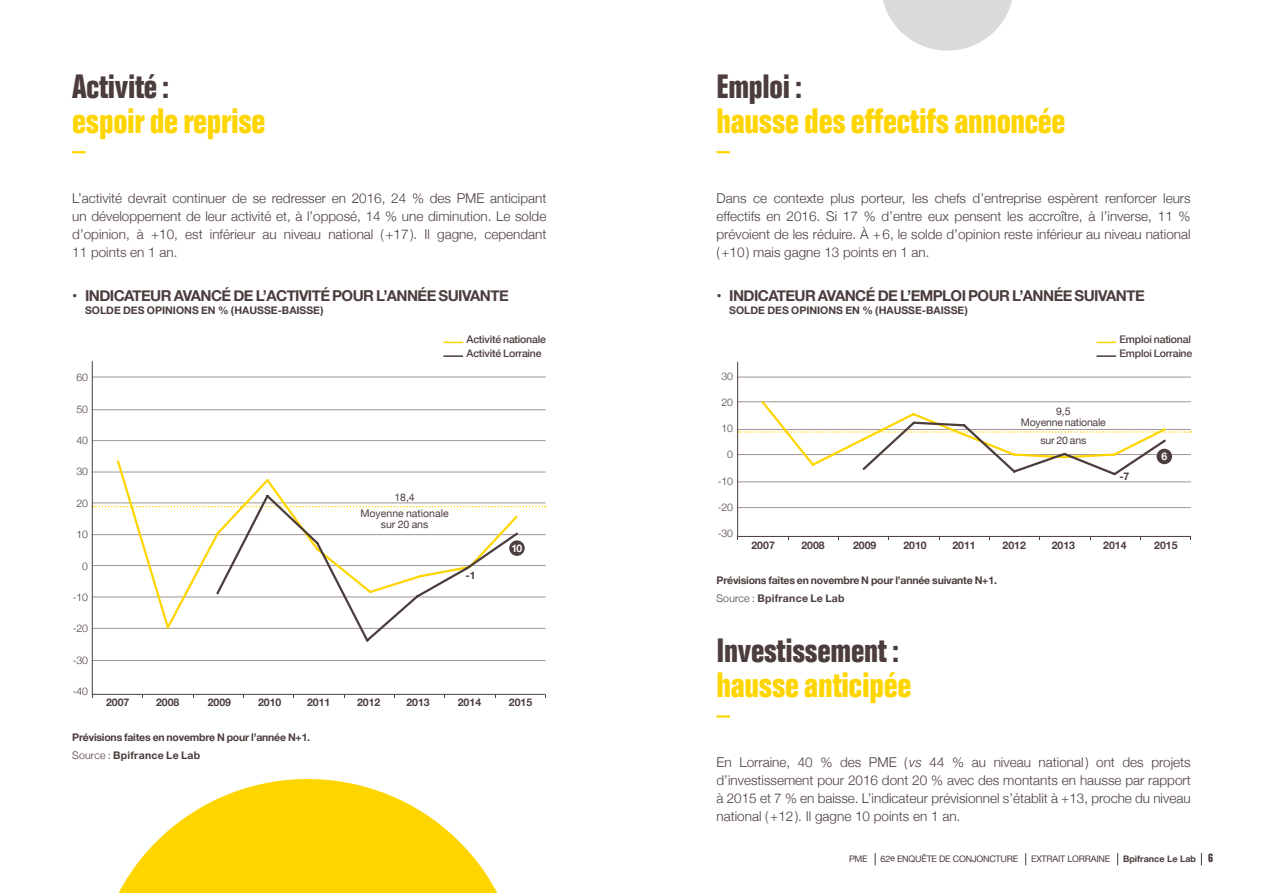
<style>
.page{position:relative;width:1263px;height:893px;background:#fff}
.page>*{position:absolute;margin:0;border:0;box-sizing:border-box;transform-origin:0 0}
.t1{font:700 condensed 34.5px "Folio";letter-spacing:-.01em;color:#ffd500}
.t2{font:700 condensed 33px "Folio";letter-spacing:-.01em;color:#4b3d3c}
.t3{font:700 15px "Helvetica Neue";letter-spacing:-.04em;color:#4b3d3c}
.t4{font:300 13.5px/18px "Helvetica Neue";color:#4b3d3c;text-align:justify}
.t5{font:700 10.5px "Helvetica Neue";color:#4b3d3c}
.t6{font:700 10.5px/18px "Helvetica Neue";letter-spacing:-.02em;color:#4b3d3c}
.t7{font:500 10.5px "Helvetica Neue";letter-spacing:-.02em;color:#4b3d3c}
.t8{font:300 10.5px "Helvetica Neue";letter-spacing:-.02em;color:#4b3d3c}
.t9{font:10.5px/16.5px "Helvetica Neue";color:#4b3d3c;text-align:center}
.t10{font:10.5px/10.5px "Helvetica Neue";letter-spacing:-.02em;color:#4b3d3c;text-align:center}
.t11{font:700 10.5px "Helvetica Neue";color:#fff}
.t12{font:9px "Helvetica Neue";letter-spacing:-.025em;color:#4b3d3c}
.t13{font:700 9px "Helvetica Neue";color:#4b3d3c}
.s1{font-weight:300}
.s2{font-style:italic}
.s3{font-family:"Folio";font-stretch:condensed;font-size:12px}
</style>
<div class="page">
<svg style="left:72px;top:151px;width:14px;height:2px"></svg>
<svg style="left:716px;top:151px;width:14px;height:2px"></svg>
<hr style="left:443px;top:355px;width:20px;height:2px;background:#4b3d3c">
<svg style="left:443px;top:342px;width:20px;height:1px"></svg>
<hr style="left:1096px;top:355px;width:20px;height:2px;background:#4b3d3c">
<svg style="left:1096px;top:342px;width:20px;height:1px"></svg>
<svg style="left:118px;top:779px;width:380px;height:114px;fill:#ffd500"></svg>
<svg style="left:883px;top:0;width:129px;height:51px"></svg>
<hr style="left:716px;top:715px;width:14px;height:3px;background:#ffd500">
<svg style="left:91px;top:361px;width:455px;height:334px"></svg>
<svg style="left:737px;top:361px;width:455px;height:176px"></svg>
<svg style="left:115px;top:459px;width:405px;height:171px"></svg>
<svg style="left:509px;top:540px;width:16px;height:16px"></svg>
<svg style="left:214px;top:493px;width:306px;height:151px"></svg>
<svg style="left:738px;top:399px;width:453px;height:78px"></svg>
<svg style="left:875px;top:853px;width:1px;height:12px"></svg>
<svg style="left:1025px;top:853px;width:1px;height:12px"></svg>
<svg style="left:1117px;top:853px;width:1px;height:12px"></svg>
<svg style="left:1201px;top:853px;width:1px;height:12px"></svg>
<h2 class="t2" style="left:72px;top:68px;width:99px">Activité :</h2>
<h1 class="t1" style="left:72px;top:101px;width:195px">espoir de reprise</h1>
<h2 class="t2" style="left:716px;top:68px;width:87px">Emploi :</h2>
<h1 class="t1" style="left:716px;top:101px;width:351px">hausse des effectifs annoncée</h1>
<p class="t4" style="left:72px;top:188px;width:476px">L’activité devrait continuer de se redresser en 2016, 24 % des PME anticipant un développement de leur activité et, à l’opposé, 14 % une diminution. Le solde d’opinion, à +10, est inférieur au niveau national (+17). Il gagne, cependant 11 points en 1 an.</p>
<p class="t4" style="left:716px;top:188px;width:476px">Dans ce contexte plus porteur, les chefs d’entreprise espèrent renforcer leurs effectifs en 2016. Si 17 % d’entre eux pensent les accroître, à l’inverse, 11 % prévoient de les réduire. À +6, le solde d’opinion reste inférieur au niveau national (+10) mais gagne 13 points en 1 an.</p>
<p class="t3" style="left:72px;top:283px;width:438px">• INDICATEUR AVANCÉ DE L’ACTIVITÉ POUR L’ANNÉE SUIVANTE</p>
<p class="t5" style="left:85px;top:302px;width:240px">SOLDE DES OPINIONS EN % ( HAUSSE-BAISSE )</p>
<p class="t3" style="left:716px;top:283px;width:430px">• INDICATEUR AVANCÉ DE L’EMPLOI POUR L’ANNÉE SUIVANTE</p>
<p class="t5" style="left:729px;top:302px;width:240px">SOLDE DES OPINIONS EN % ( HAUSSE-BAISSE )</p>
<p class="t7" style="left:467px;top:331px;width:81px">Activité nationale</p>
<p class="t7" style="left:1119px;top:331px;width:73px">Emploi national</p>
<p class="t7" style="left:467px;top:345px;width:77px">Activité Lorraine</p>
<p class="t7" style="left:1119px;top:345px;width:74px">Emploi Lorraine</p>
<p class="t8" style="left:76px;top:369px;width:13px">60</p>
<p class="t8" style="left:76px;top:400px;width:13px">50</p>
<p class="t8" style="left:76px;top:432px;width:13px">40</p>
<p class="t8" style="left:76px;top:463px;width:13px">30</p>
<p class="t8" style="left:76px;top:495px;width:13px">20</p>
<p class="t8" style="left:76px;top:526px;width:13px">10</p>
<p class="t8" style="left:82px;top:557px;width:7px">0</p>
<p class="t8" style="left:73px;top:589px;width:17px">-10</p>
<p class="t8" style="left:73px;top:620px;width:17px">-20</p>
<p class="t8" style="left:73px;top:651px;width:17px">-30</p>
<p class="t8" style="left:73px;top:683px;width:17px">-40</p>
<p class="t9" style="left:360px;top:489px;width:90px">18,4<br>Moyenne nationale</p>
<p class="t9" style="left:381px;top:516px;width:49px">sur 20 ans</p>
<p class="t5" style="left:466px;top:567px;width:12px">-1</p>
<p class="t11" style="left:511px;top:540px;width:12px">10</p>
<p class="t5" style="left:106px;top:694px;width:25px">2007</p>
<p class="t5" style="left:156px;top:694px;width:25px">2008</p>
<p class="t5" style="left:208px;top:694px;width:25px">2009</p>
<p class="t5" style="left:258px;top:694px;width:25px">2010</p>
<p class="t5" style="left:307px;top:694px;width:25px">2011</p>
<p class="t5" style="left:357px;top:694px;width:25px">2012</p>
<p class="t5" style="left:406px;top:694px;width:25px">2013</p>
<p class="t5" style="left:458px;top:694px;width:25px">2014</p>
<p class="t5" style="left:509px;top:694px;width:25px">2015</p>
<p class="t8" style="left:721px;top:367px;width:13px">30</p>
<p class="t8" style="left:721px;top:394px;width:13px">20</p>
<p class="t8" style="left:721px;top:420px;width:13px">10</p>
<p class="t8" style="left:727px;top:446px;width:7px">0</p>
<p class="t8" style="left:718px;top:472px;width:17px">-10</p>
<p class="t8" style="left:718px;top:499px;width:17px">-20</p>
<p class="t8" style="left:718px;top:525px;width:17px">-30</p>
<p class="t10" style="left:1021px;top:407px;width:86px">9,5<br>Moyenne nationale</p>
<p class="t9" style="left:1040px;top:432px;width:47px">sur 20 ans</p>
<p class="t5" style="left:1119px;top:468px;width:12px">-7</p>
<p class="t11" style="left:1161px;top:448px;width:7px">6</p>
<p class="t5" style="left:751px;top:537px;width:25px">2007</p>
<p class="t5" style="left:801px;top:537px;width:25px">2008</p>
<p class="t5" style="left:853px;top:537px;width:25px">2009</p>
<p class="t5" style="left:903px;top:537px;width:25px">2010</p>
<p class="t5" style="left:952px;top:537px;width:25px">2011</p>
<p class="t5" style="left:1002px;top:537px;width:25px">2012</p>
<p class="t5" style="left:1052px;top:537px;width:25px">2013</p>
<p class="t5" style="left:1103px;top:537px;width:25px">2014</p>
<p class="t5" style="left:1154px;top:537px;width:25px">2015</p>
<p class="t6" style="left:716px;top:571px;width:282px">Prévisions faites en novembre N pour l’année suivante N+1.<br><span class="s1">Source :</span> Bpifrance Le Lab</p>
<h2 class="t2" style="left:716px;top:632px;width:184px">Investissement :</h2>
<h1 class="t1" style="left:716px;top:666px;width:196px">hausse anticipée</h1>
<p class="t6" style="left:72px;top:729px;width:239px">Prévisions faites en novembre N pour l’année N+1.<br><span class="s1">Source :</span> Bpifrance Le Lab</p>
<p class="t4" style="left:716px;top:752px;width:476px">En Lorraine, 40 % des PME ( <span class="s2">vs</span> 44 % au niveau national ) ont des projets d’investissement pour 2016 dont 20 % avec des montants en hausse par rapport à 2015 et 7 % en baisse. L’indicateur prévisionnel s’établit à +13, proche du niveau national (+12). Il gagne 10 points en 1 an.</p>
<p class="t12" style="left:849px;top:853px;width:20px">PME</p>
<p class="t12" style="left:880px;top:853px;width:139px">62e ENQUÊTE DE CONJONCTURE</p>
<p class="t12" style="left:1031px;top:853px;width:81px">EXTRAIT LORRAINE</p>
<p class="t13" style="left:1123px;top:852px;width:92px">Bpifrance Le Lab <span class="s3">6</span></p>
</div>
